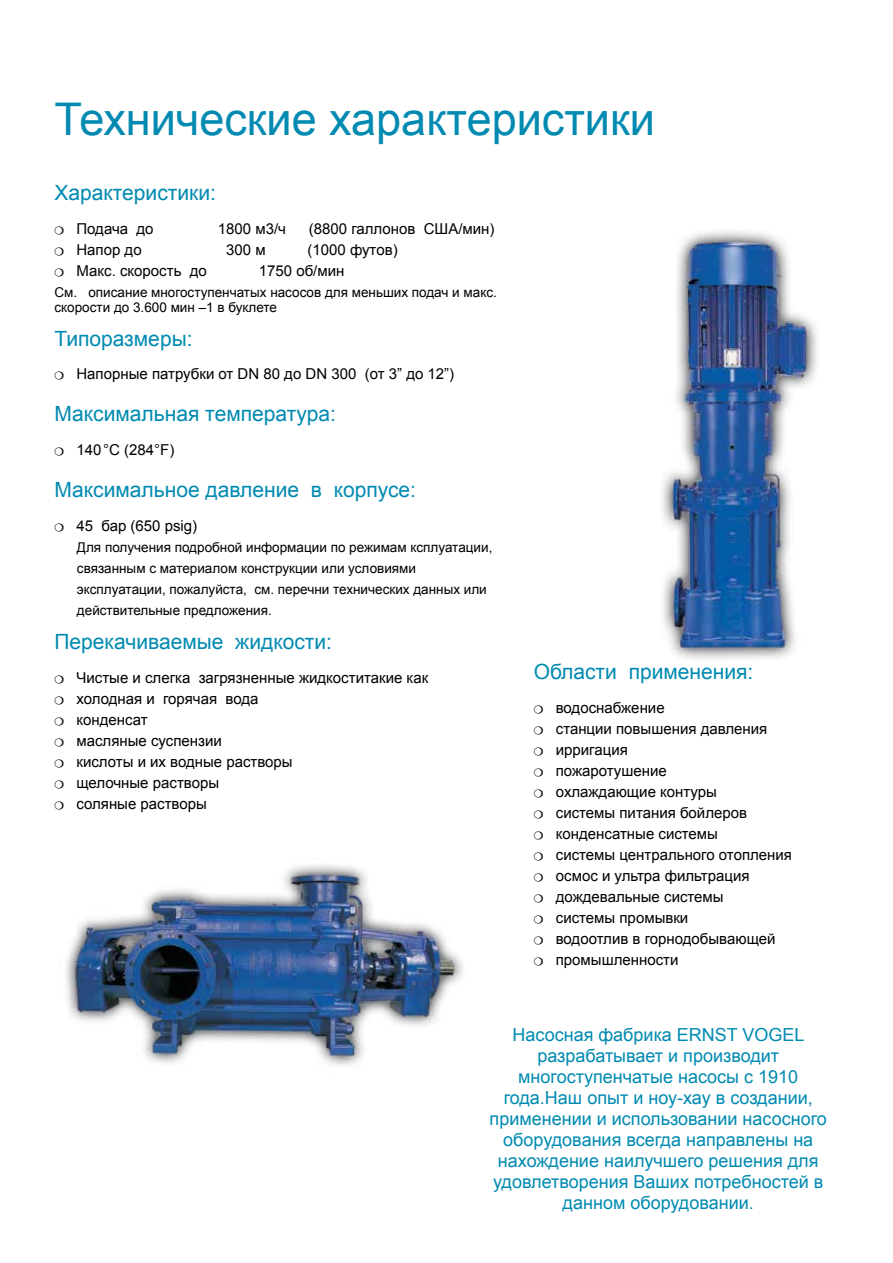
<style>
.page{position:relative;width:893px;height:1263px;background:#fff}
.page>*{position:absolute;margin:0;border:0;box-sizing:border-box;transform-origin:0 0}
.t1{font:45px "Arial";color:#008ab1}
.t2{font:21px "Arial";color:#008ab1}
.t3{font:18px/21px "Arial";color:#008ab1;text-align:center}
.t4{font:15px/21px "Arial";color:#000}
.t5{font:13.5px/21px "Arial";color:#000}
</style>
<div class="page">
<img style="left:66px;top:865px;width:397px;height:200px">
<img style="left:661px;top:231px;width:156px;height:428px">
<h1 class="t1" style="left:54px;top:90px;width:602px">Технические характеристики</h1>
<h2 class="t2" style="left:54px;top:179px;width:163px">Характеристики:</h2>
<p class="t4" style="left:76px;top:218px;width:79px">Подача до</p>
<p class="t4" style="left:218px;top:218px;width:70px">1800 м3/ч</p>
<p class="t4" style="left:309px;top:218px;width:187px">(8800 галлонов США/мин)</p>
<p class="t4" style="left:76px;top:239px;width:67px">Напор до</p>
<p class="t4" style="left:226px;top:239px;width:41px">300 м</p>
<p class="t4" style="left:307px;top:239px;width:92px">(1000 футов)</p>
<p class="t4" style="left:76px;top:260px;width:132px">Макс. скорость до</p>
<p class="t4" style="left:259px;top:260px;width:87px">1750 об/мин</p>
<p class="t5" style="left:54px;top:285px;width:444px;line-height:15px">См. описание многоступенчатых насосов для меньших подач и макс. скорости до 3.600 мин –1 в буклете</p>
<h2 class="t2" style="left:54px;top:324px;width:140px">Типоразмеры:</h2>
<p class="t4" style="left:76px;top:364px;width:379px">Напорные патрубки от DN 80 до DN 300 (от 3” до 12”)</p>
<h2 class="t2" style="left:54px;top:400px;width:283px">Максимальная температура:</h2>
<p class="t4" style="left:76px;top:439px;width:99px">140°C (284°F)</p>
<h2 class="t2" style="left:54px;top:476px;width:363px">Максимальное давление в корпусе:</h2>
<p class="t4" style="left:76px;top:515px;width:122px">45 бар (650 psig)</p>
<p class="t5" style="left:77px;top:537px;width:417px">Для получения подробной информации по режимам ксплуатации, связанным с материалом конструкции или условиями эксплуатации, пожалуйста, см. перечни технических данных или действительные предложения.</p>
<h2 class="t2" style="left:54px;top:628px;width:279px">Перекачиваемые жидкости:</h2>
<p class="t4" style="left:76px;top:667px;width:353px">Чистые и слегка загрязненные жидкоститакие как холодная и горячая вода<br>конденсат<br>масляные суспензии<br>кислоты и их водные растворы<br>щелочные растворы<br>соляные растворы</p>
<h2 class="t2" style="left:534px;top:658px;width:221px">Области применения:</h2>
<p class="t4" style="left:556px;top:697px;width:238px">водоснабжение<br>станции повышения давления ирригация<br>пожаротушение<br>охлаждающие контуры<br>системы питания бойлеров конденсатные системы<br>системы центрального отопления осмос и ультра фильтрация дождевальные системы<br>системы промывки<br>водоотлив в горнодобывающей промышленности</p>
<p class="t3" style="left:490px;top:1024px;width:339px">Насосная фабрика ERNST VOGEL разрабатывает и производит многоступенчатые насосы с 1910 года.Наш опыт и ноу-хау в создании, применении и использовании насосного оборудования всегда направлены на нахождение наилучшего решения для удовлетворения Ваших потребностей в данном оборудовании.</p>
</div>
